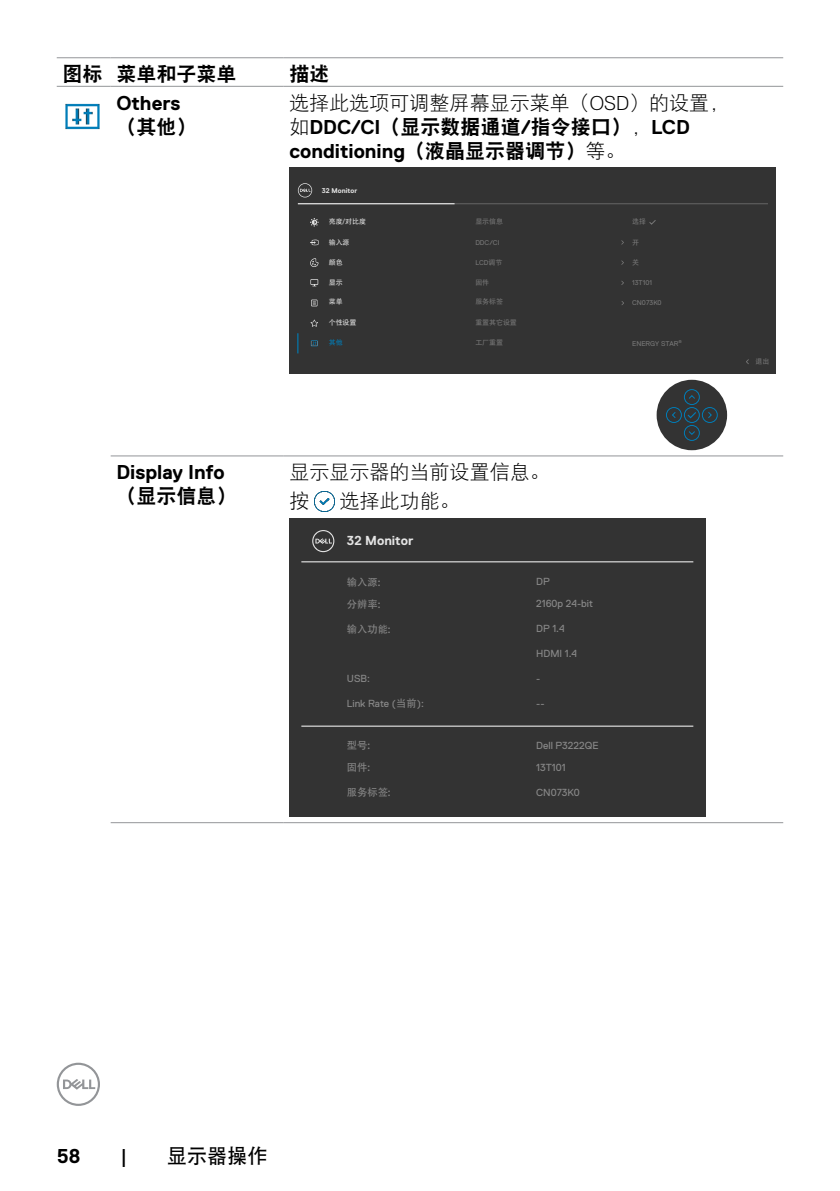
<style>
.page{position:relative;width:840px;height:1191px;background:#fff}
.page>*{position:absolute;margin:0;border:0;box-sizing:border-box;transform-origin:0 0}
.t1{font:20px "DFP Hei W9";color:#000}
.t2{font:20px/29.6px "DFP Hei W3";color:#000}
.t3{font:700 20px "Dell Replica";color:#000}
.t4{font:20px "DFP Hei W7";color:#000}
.t5{font:20px "Dell Replica";color:#000}
.t6{font:700 13px "Dell Replica";color:#e4e4e4}
.t7{font:10.2px/21.8px "Dell Replica";color:#888}
.t8{font:10.2px/21.8px "Adobe Heiti Std";color:#888}
.t9{font:7px "Dell Replica";color:#777}
.t10{font:7px "Adobe Heiti Std";color:#777}
.t11{font:7px "Adobe Heiti Std";color:#e4e4e4}
.t12{font:700 7px "Dell Replica";color:#e4e4e4}
.t13{font:7px "Adobe Heiti Std";color:#007db8}
.s1{font-family:"Dell Replica";font-weight:300}
.s2{font-family:"DFP Hei W3"}
.s3{font-family:"Dell Replica";font-weight:700}
.s4{font-family:"DFP Hei W9";font-weight:400}
.s5{font-family:"DFP Hei W3";font-weight:400}
.s6{font-family:"Adobe Heiti Std"}
</style>
<div class="page">
<svg style="left:57px;top:1062px;width:43px;height:44px"></svg>
<hr style="left:57px;top:57px;width:54px;height:1px;background:#939598">
<hr style="left:111px;top:57px;width:172px;height:1px;background:#939598">
<hr style="left:283px;top:57px;width:499px;height:1px;background:#939598">
<hr style="left:57px;top:86px;width:54px;height:1px;background:#939598">
<hr style="left:111px;top:86px;width:172px;height:1px;background:#939598">
<hr style="left:283px;top:86px;width:499px;height:1px;background:#939598">
<hr style="left:111px;top:455px;width:172px;height:1px;background:#939598">
<hr style="left:283px;top:455px;width:499px;height:1px;background:#939598">
<hr style="left:111px;top:822px;width:172px;height:1px;background:#939598">
<hr style="left:283px;top:822px;width:499px;height:1px;background:#939598">
<img style="left:65px;top:103px;width:35px;height:27px">
<div style="left:289px;top:167px;width:487px;height:207px;background:#333"></div>
<div style="left:656px;top:380px;width:70px;height:70px;background:#333;border-radius:50%"></div>
<div style="left:683px;top:407px;width:16px;height:16px;border:1px solid #007db8;border-radius:50%"></div>
<div style="left:683px;top:425px;width:16px;height:16px;border:1px solid #007db8;border-radius:50%"></div>
<div style="left:683px;top:389px;width:16px;height:16px;border:1px solid #007db8;border-radius:50%"></div>
<div style="left:665px;top:407px;width:16px;height:16px;border:1px solid #007db8;border-radius:50%"></div>
<div style="left:701px;top:407px;width:16px;height:16px;border:1px solid #007db8;border-radius:50%"></div>
<svg style="left:689px;top:431px;width:6px;height:4px"></svg>
<svg style="left:689px;top:395px;width:6px;height:4px"></svg>
<svg style="left:708px;top:412px;width:3px;height:6px"></svg>
<svg style="left:672px;top:412px;width:4px;height:6px"></svg>
<svg style="left:687px;top:411px;width:10px;height:8px"></svg>
<hr style="left:298px;top:203px;width:469px;height:1px;background:#666">
<hr style="left:298px;top:203px;width:156px;height:1px;background:#fff">
<svg style="left:298px;top:183px;width:14px;height:14px"></svg>
<svg style="left:297px;top:333px;width:1px;height:20px"></svg>
<svg style="left:311px;top:300px;width:6px;height:6px"></svg>
<svg style="left:310px;top:240px;width:8px;height:5px"></svg>
<svg style="left:310px;top:258px;width:8px;height:9px"></svg>
<svg style="left:310px;top:319px;width:8px;height:8px"></svg>
<svg style="left:311px;top:341px;width:6px;height:5px"></svg>
<svg style="left:310px;top:218px;width:8px;height:8px"></svg>
<svg style="left:310px;top:279px;width:8px;height:6px"></svg>
<svg style="left:311px;top:280px;width:6px;height:7px"></svg>
<svg style="left:649px;top:220px;width:7px;height:5px"></svg>
<img style="left:314px;top:492px;width:20px;height:19px">
<div style="left:289px;top:518px;width:416px;height:299px;background:#333"></div>
<hr style="left:301px;top:561px;width:392px;height:1px;background:#fff">
<hr style="left:301px;top:725px;width:392px;height:1px;background:#fff">
<svg style="left:312px;top:530px;width:22px;height:22px"></svg>
<h1 class="t1" style="left:62px;top:63px;width:175px">图标 菜单和子菜单</h1>
<h1 class="t1" style="left:289px;top:63px;width:41px">描述</h1>
<h1 class="t3" style="left:116px;top:92px;width:66px">Others</h1>
<h1 class="t1" style="left:116px;top:116px;width:81px">（其他）</h1>
<h1 class="t2" style="left:289px;top:87px;width:441px">选择此选项可调整屏幕显示菜单（<span class="s1">OSD</span>）的设置，</h1>
<h1 class="t1" style="left:289px;top:116px;width:402px"><span class="s2">如</span><span class="s3">DDC/CI</span>（显示数据通道<span class="s3">/</span>指令接口）<span class="s2">，</span><span class="s3">LCD</span></h1>
<h1 class="t3" style="left:289px;top:140px;width:337px">conditioning<span class="s4">（液晶显示器调节）</span><span class="s5">等。</span></h1>
<h1 class="t3" style="left:116px;top:461px;width:110px">Display Info</h1>
<h1 class="t1" style="left:116px;top:485px;width:121px">（显示信息）</h1>
<p class="t12" style="left:322px;top:186px;width:37px">32 Monitor</p>
<p class="t11" style="left:328px;top:217px;width:39px">亮度/对比度</p>
<p class="t11" style="left:328px;top:238px;width:22px">输入源</p>
<p class="t11" style="left:328px;top:258px;width:15px">颜色</p>
<p class="t11" style="left:328px;top:278px;width:15px">显示</p>
<p class="t11" style="left:328px;top:318px;width:29px">个性设置</p>
<p class="t13" style="left:328px;top:339px;width:15px">其他</p>
<p class="t11" style="left:328px;top:298px;width:15px">菜单</p>
<p class="t10" style="left:475px;top:217px;width:29px">显示信息</p>
<p class="t9" style="left:475px;top:238px;width:26px">DDC/CI</p>
<p class="t9" style="left:475px;top:258px;width:28px">LCD<span class="s6">调节</span></p>
<p class="t10" style="left:475px;top:278px;width:15px">固件</p>
<p class="t10" style="left:475px;top:298px;width:29px">服务标签</p>
<p class="t10" style="left:475px;top:318px;width:43px">重置其它设置</p>
<p class="t10" style="left:475px;top:339px;width:29px">工厂重置</p>
<p class="t10" style="left:631px;top:217px;width:15px">选择</p>
<p class="t10" style="left:631px;top:258px;width:8px">关</p>
<p class="t10" style="left:631px;top:238px;width:8px">开</p>
<p class="t9" style="left:631px;top:279px;width:21px">13T101</p>
<p class="t9" style="left:631px;top:299px;width:31px">CN073K0</p>
<p class="t9" style="left:631px;top:339px;width:51px">ENERGY STAR<sup>®</sup></p>
<h1 class="t2" style="left:289px;top:456px;width:261px">显示显示器的当前设置信息。按</h1>
<h1 class="t2" style="left:339px;top:486px;width:121px">选择此功能。</h1>
<p class="t6" style="left:347px;top:533px;width:68px">32 Monitor</p>
<p class="t8" style="left:347px;top:571px;width:35px">输入源:分辨率:</p>
<p class="t8" style="left:347px;top:618px;width:45px">输入功能:</p>
<p class="t7" style="left:347px;top:668px;width:25px">USB:</p>
<p class="t7" style="left:347px;top:693px;width:78px">Link Rate (<span class="s6">当前</span>):</p>
<p class="t8" style="left:347px;top:735px;width:24px">型号:固件:</p>
<p class="t8" style="left:347px;top:781px;width:45px">服务标签:</p>
<p class="t7" style="left:536px;top:571px;width:58px">DP<br>2160p 24-bit</p>
<p class="t7" style="left:536px;top:618px;width:30px">DP 1.4</p>
<p class="t7" style="left:536px;top:643px;width:42px">HDMI 1.4</p>
<p class="t7" style="left:536px;top:667px;width:6px">-</p>
<p class="t7" style="left:536px;top:692px;width:10px">--</p>
<p class="t7" style="left:536px;top:734px;width:64px">Dell P3222QE<br>13T101</p>
<p class="t7" style="left:536px;top:781px;width:45px">CN073K0</p>
<p class="t10" style="left:755px;top:357px;width:15px">退出</p>
<h1 class="t3" style="left:57px;top:1144px;width:25px">58</h1>
<h1 class="t5" style="left:120px;top:1144px;width:8px">|</h1>
<h1 class="t4" style="left:167px;top:1144px;width:101px">显示器操作</h1>
</div>
